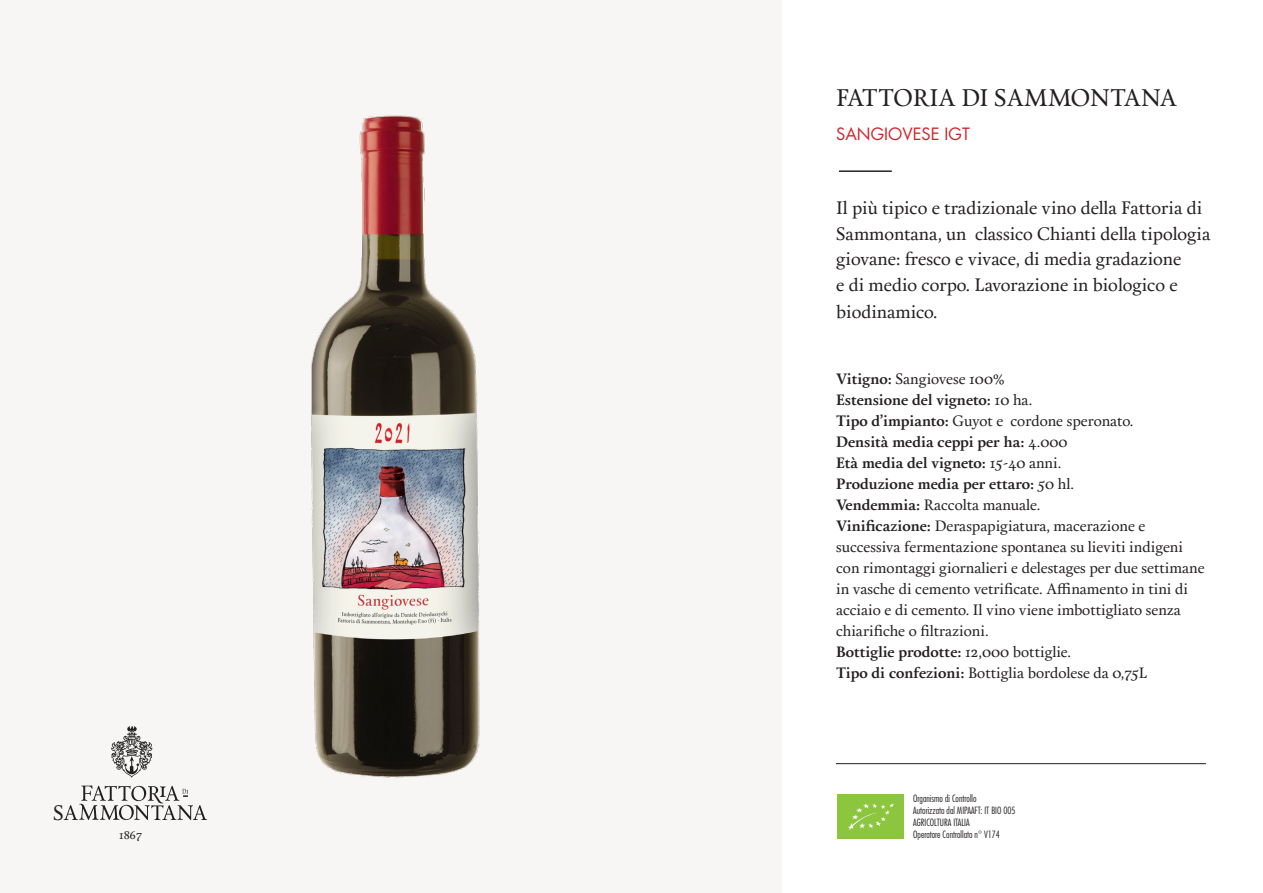
<style>
.page{position:relative;width:1263px;height:893px;background:#fff}
.page>*{position:absolute;margin:0;border:0;box-sizing:border-box;transform-origin:0 0}
.t1{font:24px "Calendas Plus";color:#231f20}
.t2{font:20.85px "Calendas Plus";color:#231f20}
.t3{font:18px/26px "Calendas Plus";color:#231f20}
.t4{font:16.5px "Futura LT";color:#d1232a}
.t5{font:15px/21px "Calendas Plus";color:#231f20}
.t6{font:700 15px "Calendas Plus";color:#231f20}
.t7{font:12.15px "Calendas Plus";color:#231f20}
.t8{font:300 condensed 9.75px "Futura LT";color:#231f20}
.s1{font-weight:700}
.s2{font-weight:400}
</style>
<div class="page">
<div style="left:0;top:0;width:782px;height:893px;background:#f8f6f5"></div>
<svg style="left:111px;top:726px;width:41px;height:52px"></svg>
<svg style="left:64px;top:786px;width:124px;height:34px"></svg>
<hr style="left:839px;top:170px;width:53px;height:2px;background:#231f20">
<hr style="left:836px;top:763px;width:370px;height:1px;background:#231f20">
<div style="left:837px;top:795px;width:67px;height:44px;background:#8bc63e"></div>
<svg style="left:848px;top:803px;width:46px;height:27px"></svg>
<img style="left:188px;top:115px;width:292px;height:705px">
<h2 class="t2" style="left:53px;top:798px;width:12px">S</h2>
<p class="t7" style="left:119px;top:825px;width:24px">1867</p>
<p class="t1" style="left:836px;top:80px;width:342px">FATTORIA DI SAMMONTANA</p>
<p class="t4" style="left:836px;top:124px;width:135px">SANGIOVESE IGT</p>
<p class="t3" style="left:836px;top:194px;width:368px">Il più tipico e tradizionale vino della Fattoria di</p>
<p class="t3" style="left:836px;top:220px;width:376px">Sammontana, un classico Chianti della tipologia giovane: fresco e vivace, di media gradazione<br>e di medio corpo. Lavorazione in biologico e biodinamico.</p>
<p class="t5" style="left:836px;top:367px;width:170px"><span class="s1">Vitigno:</span> Sangiovese 100%</p>
<p class="t6" style="left:836px;top:389px;width:198px">Estensione del vigneto: <span class="s2">10 ha.</span></p>
<p class="t5" style="left:836px;top:409px;width:299px"><span class="s1">Tipo d’impianto:</span> Guyot e cordone speronato.</p>
<p class="t6" style="left:836px;top:431px;width:233px">Densità media ceppi per ha: <span class="s2">4.000</span></p>
<p class="t6" style="left:836px;top:452px;width:227px">Età media del vigneto: <span class="s2">15-40 anni.</span></p>
<p class="t6" style="left:836px;top:473px;width:239px">Produzione media per ettaro: <span class="s2">50 hl.</span></p>
<p class="t5" style="left:836px;top:493px;width:206px"><span class="s1">Vendemmia:</span> Raccolta manuale.</p>
<p class="t5" style="left:836px;top:514px;width:311px"><span class="s1">Vinificazione:</span> Deraspapigiatura, macerazione e</p>
<p class="t5" style="left:836px;top:535px;width:370px">successiva fermentazione spontanea su lieviti indigeni con rimontaggi giornalieri e delestages per due settimane in vasche di cemento vetrificate. Affinamento in tini di acciaio e di cemento. Il vino viene imbottigliato senza chiarifiche o filtrazioni.</p>
<p class="t6" style="left:836px;top:641px;width:236px">Bottiglie prodotte: <span class="s2">12,000 bottiglie.</span></p>
<p class="t5" style="left:836px;top:661px;width:313px"><span class="s1">Tipo di confezioni:</span> Bottiglia bordolese da 0,75L</p>
<p class="t8" style="left:913px;top:793px;width:65px">Organismo di Controllo</p>
<p class="t8" style="left:913px;top:805px;width:104px">Autorizzato dal MIPAAFT: IT BIO 005</p>
<p class="t8" style="left:913px;top:817px;width:58px">AGRICOLTURA ITALIA</p>
<p class="t8" style="left:913px;top:829px;width:88px">Operatore Controllato n° V174</p>
</div>
